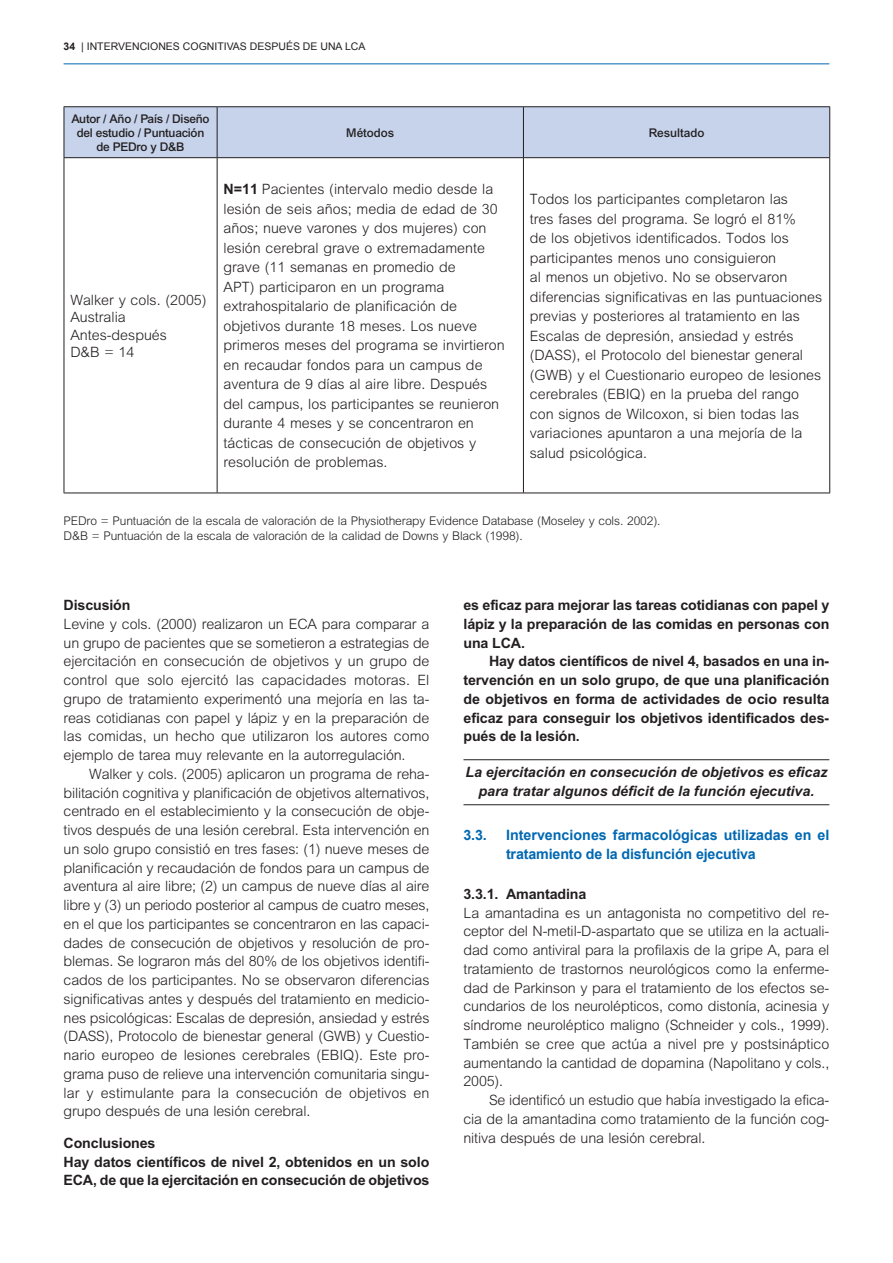
<style>
.page{position:relative;width:893px;height:1263px;background:#fff}
.page>*{position:absolute;margin:0;border:0;box-sizing:border-box;transform-origin:0 0}
.t1{font:300 14.25px/18.8px "M Arial";color:#231f20;text-align:justify}
.t2{font:700 14.25px/18.8px "M Arial";letter-spacing:-.01em;color:#231f20;text-align:justify}
.t3{font:italic 700 14.25px/18.8px "M Arial";color:#231f20;text-align:center}
.t4{font:700 14.25px/18.8px "Arial";color:#0168b3}
.t5{font:300 12px/15px "M Arial";letter-spacing:-.01em;color:#231f20}
.t6{font:500 12px/14.4px "Arial";letter-spacing:-.02em;color:#231f20;text-align:center}
.t7{font:500 12px "Arial";color:#231f20}
.t8{font:10.5px "Arial";color:#231f20}
.s1{font-weight:700}
</style>
<div class="page">
<hr style="left:64px;top:63px;width:765px;height:1px;background:#0168b3">
<div style="left:65px;top:107px;width:764px;height:50px;background:#c6d3eb"></div>
<hr style="left:217px;top:107px;width:1px;height:50px;background:#231f20">
<hr style="left:523px;top:107px;width:1px;height:50px;background:#231f20">
<hr style="left:217px;top:158px;width:1px;height:335px;background:#231f20">
<hr style="left:523px;top:158px;width:1px;height:335px;background:#231f20">
<hr style="left:64px;top:158px;width:1px;height:335px;background:#231f20">
<hr style="left:829px;top:158px;width:1px;height:335px;background:#231f20">
<hr style="left:64px;top:493px;width:766px;height:1px;background:#231f20">
<hr style="left:64px;top:106px;width:153px;height:1px;background:#231f20">
<hr style="left:64px;top:107px;width:1px;height:50px;background:#231f20">
<hr style="left:217px;top:106px;width:613px;height:1px;background:#231f20">
<hr style="left:829px;top:107px;width:1px;height:50px;background:#231f20">
<hr style="left:64px;top:157px;width:766px;height:1px;background:#231f20">
<hr style="left:463px;top:759px;width:366px;height:1px;background:#231f20">
<hr style="left:463px;top:804px;width:366px;height:1px;background:#231f20">
<p class="t8" style="left:64px;top:41px;width:303px"><span class="s1">34</span> | INTERVENCIONES COGNITIVAS DESPUÉS DE UNA LCA</p>
<p class="t6" style="left:71px;top:112px;width:140px">Autor / Año / País / Diseño del estudio / Puntuación de PEDro y D&amp;B</p>
<p class="t1" style="left:70px;top:293px;width:138px;line-height:17.1px;text-align:left">Walker y cols. (2005)<br>Australia<br>Antes-después<br>D&amp;B = 14</p>
<p class="t7" style="left:346px;top:128px;width:49px">Métodos</p>
<p class="t7" style="left:648px;top:128px;width:57px">Resultado</p>
<p class="t1" style="left:223px;top:181px;width:283px;line-height:19.5px;text-align:left"><span class="s1">N=11</span> Pacientes (intervalo medio desde la lesión de seis años; media de edad de 30 años; nueve varones y dos mujeres) con lesión cerebral grave o extremadamente grave (11 semanas en promedio de<br>APT) participaron en un programa extrahospitalario de planificación de objetivos durante 18 meses. Los nueve primeros meses del programa se invirtieron en recaudar fondos para un campus de aventura de 9 días al aire libre. Después del campus, los participantes se reunieron durante 4 meses y se concentraron en tácticas de consecución de objetivos y resolución de problemas.</p>
<p class="t1" style="left:530px;top:191px;width:294px;line-height:19.5px;text-align:left">Todos los participantes completaron las<br>tres fases del programa. Se logró el 81%<br>de los objetivos identificados. Todos los participantes menos uno consiguieron<br>al menos un objetivo. No se observaron diferencias significativas en las puntuaciones previas y posteriores al tratamiento en las Escalas de depresión, ansiedad y estrés (DASS), el Protocolo del bienestar general (GWB) y el Cuestionario europeo de lesiones cerebrales (EBIQ) en la prueba del rango con signos de Wilcoxon, si bien todas las variaciones apuntaron a una mejoría de la salud psicológica.</p>
<p class="t5" style="left:64px;top:515px;width:598px">PEDro = Puntuación de la escala de valoración de la Physiotherapy Evidence Database (Moseley y cols. 2002).<br>D&amp;B = Puntuación de la escala de valoración de la calidad de Downs y Black (1998).</p>
<p class="t2" style="left:64px;top:597px;width:68px">Discusión</p>
<p class="t1" style="left:64px;top:616px;width:367px">Levine y cols. (2000) realizaron un ECA para comparar a un grupo de pacientes que se sometieron a estrategias de ejercitación en consecución de objetivos y un grupo de control que solo ejercitó las capacidades motoras. El grupo de tratamiento experimentó una mejoría en las ta&shy;reas cotidianas con papel y lápiz y en la preparación de las comidas, un hecho que utilizaron los autores como ejemplo de tarea muy relevante en la autorregulación.</p>
<p class="t1" style="left:64px;top:766px;width:367px;text-indent:26px">Walker y cols. (2005) aplicaron un programa de reha&shy;bilitación cognitiva y planificación de objetivos alternativos, centrado en el establecimiento y la consecución de obje&shy;tivos después de una lesión cerebral. Esta intervención en un solo grupo consistió en tres fases: (1) nueve meses de planificación y recaudación de fondos para un campus de aventura al aire libre; (2) un campus de nueve días al aire libre y (3) un periodo posterior al campus de cuatro meses, en el que los participantes se concentraron en las capaci&shy;dades de consecución de objetivos y resolución de pro&shy;blemas. Se lograron más del 80% de los objetivos identifi&shy;cados de los participantes. No se observaron diferencias significativas antes y después del tratamiento en medicio&shy;nes psicológicas: Escalas de depresión, ansiedad y estrés (DASS), Protocolo de bienestar general (GWB) y Cuestio&shy;nario europeo de lesiones cerebrales (EBIQ). Este pro&shy;grama puso de relieve una intervención comunitaria singu&shy;lar y estimulante para la consecución de objetivos en grupo después de una lesión cerebral.</p>
<p class="t2" style="left:64px;top:1135px;width:367px;text-align:left">Conclusiones<br>Hay datos científicos de nivel 2, obtenidos en un solo<br>ECA, de que la ejercitación en consecución de objetivos</p>
<p class="t2" style="left:463px;top:597px;width:367px">es eficaz para mejorar las tareas cotidianas con papel y lápiz y la preparación de las comidas en personas con una LCA.</p>
<p class="t2" style="left:463px;top:653px;width:367px;text-indent:26px">Hay datos científicos de nivel 4, basados en una in&shy;tervención en un solo grupo, de que una planificación de objetivos en forma de actividades de ocio resulta eficaz para conseguir los objetivos identificados des&shy;pués de la lesión.</p>
<p class="t3" style="left:465px;top:764px;width:363px">La ejercitación en consecución de objetivos es eficaz para tratar algunos déficit de la función ejecutiva.</p>
<p class="t4" style="left:463px;top:826px;width:25px">3.3.</p>
<p class="t4" style="left:506px;top:826px;width:325px">Intervenciones farmacológicas utilizadas en el tratamiento de la disfunción ejecutiva</p>
<p class="t2" style="left:463px;top:886px;width:124px">3.3.1. Amantadina</p>
<p class="t1" style="left:463px;top:904px;width:367px">La amantadina es un antagonista no competitivo del re&shy;ceptor del N-metil-D-aspartato que se utiliza en la actuali&shy;dad como antiviral para la profilaxis de la gripe A, para el tratamiento de trastornos neurológicos como la enferme&shy;dad de Parkinson y para el tratamiento de los efectos se&shy;cundarios de los neurolépticos, como distonía, acinesia y síndrome neuroléptico maligno (Schneider y cols., 1999).<br>También se cree que actúa a nivel pre y postsináptico aumentando la cantidad de dopamina (Napolitano y cols., 2005).</p>
<p class="t1" style="left:463px;top:1092px;width:367px;text-indent:26px">Se identificó un estudio que había investigado la efica&shy;cia de la amantadina como tratamiento de la función cog&shy;nitiva después de una lesión cerebral.</p>
</div>
